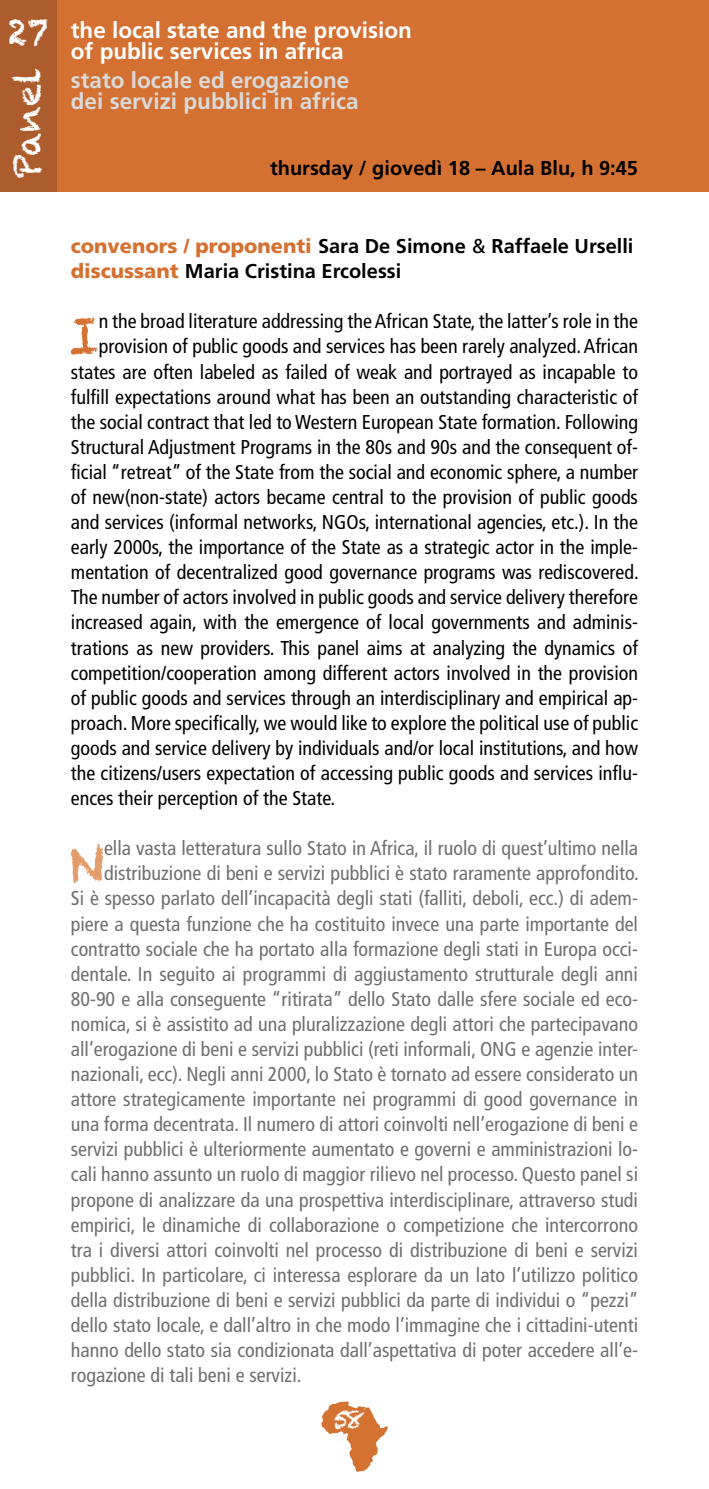
<style>
.page{position:relative;width:709px;height:1489px;background:#fff}
.page>*{position:absolute;margin:0;border:0;box-sizing:border-box;transform-origin:0 0}
.t1{font:50.5px "Chalkduster";color:#d47132}
.t2{font:50.5px "Chalkduster";color:#e29d6b}
.t3{font:35px "Chalkduster";color:#fff}
.t4{font:25px "Chalkduster";color:#fff}
.t5{font:700 22.5px/21.2px "Frutiger";color:#fff}
.t6{font:700 22.5px/21.2px "Frutiger";color:#dadada}
.t7{font:condensed 20px "Frutiger";color:#706f6f}
.t8{font:condensed 20px "Frutiger";color:#000}
.t9{font:700 20px/25px "Frutiger";color:#000}
.s1{font-weight:900;color:#d47132}
.s2{font-weight:400}
</style>
<div class="page">
<svg style="left:321px;top:1401px;width:67px;height:70px"></svg>
<div style="left:56px;top:0;width:653px;height:191px;background:#d47132"></div>
<div style="left:0;top:0;width:56px;height:191px;background:#ac5c2d"></div>
<h2 class="t3" style="left:8px;top:11px;width:42px">27</h2>
<h2 class="t3" style="left:7px;top:179px;width:113px;rotate:-90deg">Panel</h2>
<p class="t5" style="left:71px;top:19px;width:342px">the local state and the provision of public services in africa</p>
<p class="t6" style="left:71px;top:69px;width:289px">stato locale ed erogazione dei servizi pubblici in africa</p>
<p class="t9" style="left:270px;top:156px;width:369px">thursday / giovedì 18 – Aula Blu, h 9:45</p>
<p class="t9" style="left:71px;top:233px;width:564px"><span class="s1">convenors / proponenti</span> Sara De Simone <span class="s2">&amp;</span> Raffaele Urselli <span class="s1">discussant</span> Maria Cristina Ercolessi</p>
<h1 class="t1" style="left:69px;top:306px;width:32px">I</h1>
<p class="t8" style="left:99px;top:310px;width:540px">n the broad literature addressing the African State, the latter’s role in the</p>
<p class="t8" style="left:99px;top:335px;width:540px">provision of public goods and services has been rarely analyzed. African</p>
<p class="t8" style="left:71px;top:360px;width:568px">states are often labeled as failed of weak and portrayed as incapable to</p>
<p class="t8" style="left:71px;top:385px;width:568px">fulfill expectations around what has been an outstanding characteristic of</p>
<p class="t8" style="left:71px;top:410px;width:568px">the social contract that led to Western European State formation. Following</p>
<p class="t8" style="left:71px;top:435px;width:568px">Structural Adjustment Programs in the 80s and 90s and the consequent of-</p>
<p class="t8" style="left:71px;top:460px;width:568px">ficial “retreat” of the State from the social and economic sphere, a number</p>
<p class="t8" style="left:71px;top:485px;width:568px">of new(non-state) actors became central to the provision of public goods</p>
<p class="t8" style="left:71px;top:510px;width:568px">and services (informal networks, NGOs, international agencies, etc.). In the</p>
<p class="t8" style="left:71px;top:535px;width:568px">early 2000s, the importance of the State as a strategic actor in the imple-</p>
<p class="t8" style="left:71px;top:560px;width:569px">mentation of decentralized good governance programs was rediscovered.</p>
<p class="t8" style="left:71px;top:585px;width:568px">The number of actors involved in public goods and service delivery therefore</p>
<p class="t8" style="left:71px;top:611px;width:568px">increased again, with the emergence of local governments and adminis-</p>
<p class="t8" style="left:71px;top:636px;width:568px">trations as new providers. This panel aims at analyzing the dynamics of</p>
<p class="t8" style="left:71px;top:661px;width:568px">competition/cooperation among different actors involved in the provision</p>
<p class="t8" style="left:71px;top:686px;width:569px">of public goods and services through an interdisciplinary and empirical ap-</p>
<p class="t8" style="left:71px;top:711px;width:568px">proach. More specifically, we would like to explore the political use of public</p>
<p class="t8" style="left:71px;top:736px;width:569px">goods and service delivery by individuals and/or local institutions, and how</p>
<p class="t8" style="left:71px;top:761px;width:568px">the citizens/users expectation of accessing public goods and services influ-</p>
<p class="t8" style="left:71px;top:786px;width:266px">ences their perception of the State.</p>
<h1 class="t2" style="left:68px;top:833px;width:37px">N</h1>
<p class="t7" style="left:104px;top:836px;width:535px">ella vasta letteratura sullo Stato in Africa, il ruolo di quest’ultimo nella</p>
<p class="t7" style="left:104px;top:861px;width:536px">distribuzione di beni e servizi pubblici è stato raramente approfondito.</p>
<p class="t7" style="left:71px;top:886px;width:568px">Si è spesso parlato dell’incapacità degli stati (falliti, deboli, ecc.) di adem-</p>
<p class="t7" style="left:71px;top:911px;width:568px">piere a questa funzione che ha costituito invece una parte importante del</p>
<p class="t7" style="left:71px;top:937px;width:568px">contratto sociale che ha portato alla formazione degli stati in Europa occi-</p>
<p class="t7" style="left:71px;top:962px;width:568px">dentale. In seguito ai programmi di aggiustamento strutturale degli anni</p>
<p class="t7" style="left:71px;top:987px;width:568px">80-90 e alla conseguente “ritirata” dello Stato dalle sfere sociale ed eco-</p>
<p class="t7" style="left:71px;top:1012px;width:568px">nomica, si è assistito ad una pluralizzazione degli attori che partecipavano</p>
<p class="t7" style="left:71px;top:1037px;width:568px">all’erogazione di beni e servizi pubblici (reti informali, ONG e agenzie inter-</p>
<p class="t7" style="left:71px;top:1062px;width:568px">nazionali, ecc). Negli anni 2000, lo Stato è tornato ad essere considerato un</p>
<p class="t7" style="left:71px;top:1087px;width:568px">attore strategicamente importante nei programmi di good governance in</p>
<p class="t7" style="left:71px;top:1112px;width:568px">una forma decentrata. Il numero di attori coinvolti nell’erogazione di beni e</p>
<p class="t7" style="left:71px;top:1137px;width:568px">servizi pubblici è ulteriormente aumentato e governi e amministrazioni lo-</p>
<p class="t7" style="left:71px;top:1162px;width:569px">cali hanno assunto un ruolo di maggior rilievo nel processo. Questo panel si</p>
<p class="t7" style="left:71px;top:1187px;width:568px">propone di analizzare da una prospettiva interdisciplinare, attraverso studi</p>
<p class="t7" style="left:71px;top:1212px;width:568px">empirici, le dinamiche di collaborazione o competizione che intercorrono</p>
<p class="t7" style="left:71px;top:1237px;width:568px">tra i diversi attori coinvolti nel processo di distribuzione di beni e servizi</p>
<p class="t7" style="left:71px;top:1263px;width:568px">pubblici. In particolare, ci interessa esplorare da un lato l’utilizzo politico</p>
<p class="t7" style="left:71px;top:1288px;width:569px">della distribuzione di beni e servizi pubblici da parte di individui o “pezzi”</p>
<p class="t7" style="left:71px;top:1313px;width:568px">dello stato locale, e dall’altro in che modo l’immagine che i cittadini-utenti</p>
<p class="t7" style="left:71px;top:1338px;width:568px">hanno dello stato sia condizionata dall’aspettativa di poter accedere all’e-</p>
<p class="t7" style="left:71px;top:1363px;width:232px">rogazione di tali beni e servizi.</p>
<p class="t4" style="left:333px;top:1404px;width:33px">58</p>
</div>
